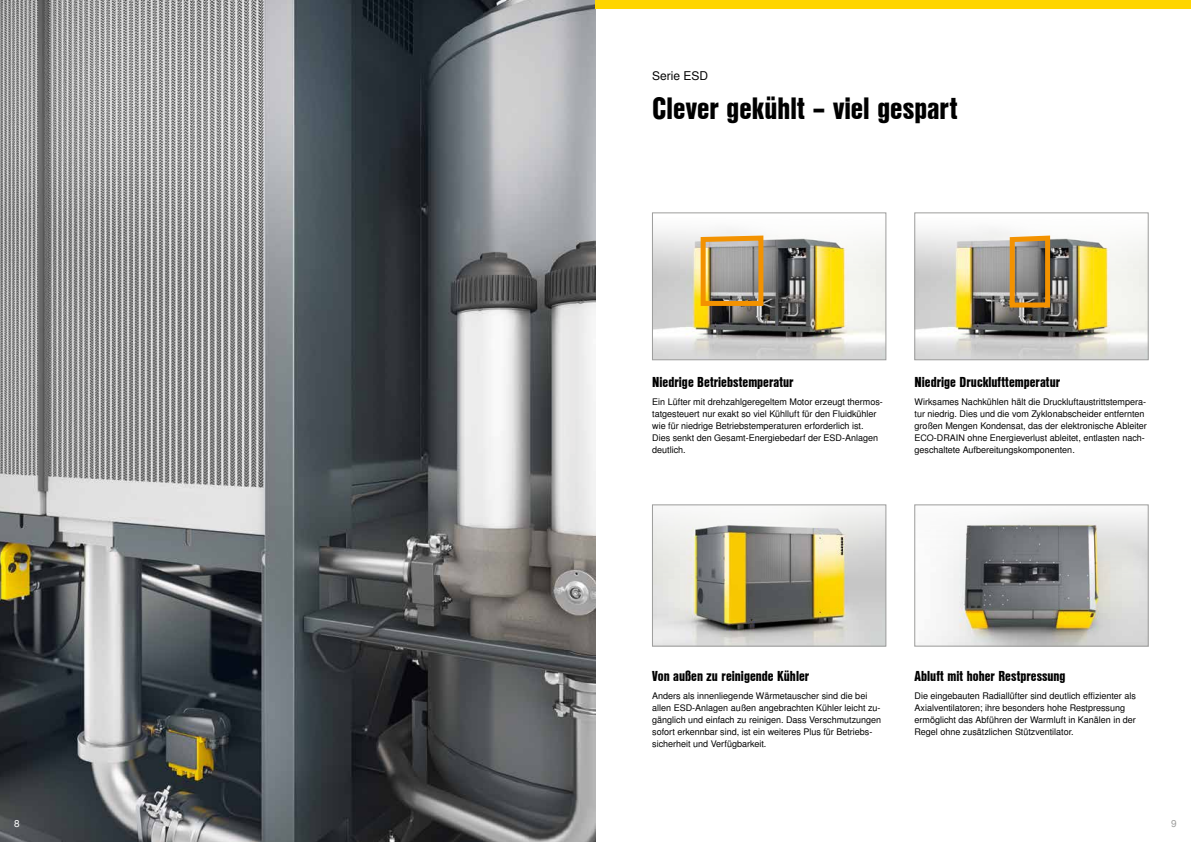
<style>
.page{position:relative;width:1191px;height:842px;background:#fff}
.page>*{position:absolute;margin:0;border:0;box-sizing:border-box;transform-origin:0 0}
.t1{font:30px "Nimbus San L Bla Con";color:#000}
.t2{font:14px "Nimbus San L Bla Con";color:#000}
.t3{font:12px "Nimbus San L";color:#000}
.t4{font:10px "Nimbus San L";color:#fff}
.t5{font:10px "Nimbus San L";color:#9d9d9c}
.t6{font:9px/12px "Nimbus San L";color:#000}
</style>
<div class="page">
<img style="left:0;top:0;width:595px;height:842px">
<img style="left:930px;top:514px;width:216px;height:130px">
<div style="left:914px;top:505px;width:234px;height:141px;border:1px solid #9d9d9c"></div>
<img style="left:654px;top:229px;width:230px;height:129px">
<div style="left:652px;top:213px;width:234px;height:147px;border:1px solid #9d9d9c"></div>
<img style="left:654px;top:507px;width:230px;height:137px">
<div style="left:652px;top:505px;width:234px;height:141px;border:1px solid #9d9d9c"></div>
<img style="left:916px;top:229px;width:230px;height:129px">
<div style="left:914px;top:213px;width:234px;height:147px;border:1px solid #9d9d9c"></div>
<div style="left:595px;top:0;width:596px;height:9px;background:#ffd500"></div>
<svg style="left:698px;top:233px;width:68px;height:75px"></svg>
<svg style="left:1007px;top:233px;width:45px;height:77px"></svg>
<h3 class="t3" style="left:652px;top:69px;width:58px">Serie ESD</h3>
<h1 class="t1" style="left:652px;top:85px;width:307px">Clever gekühlt – viel gespart</h1>
<h2 class="t2" style="left:652px;top:371px;width:143px">Niedrige Betriebstemperatur</h2>
<p class="t6" style="left:652px;top:396px;width:232px">Ein Lüfter mit drehzahlgeregeltem Motor erzeugt thermos&shy;tatgesteuert nur exakt so viel Kühlluft für den Fluidkühler wie für niedrige Betriebstemperaturen erforderlich ist.<br>Dies senkt den Gesamt-Energiebedarf der ESD-Anlagen deutlich.</p>
<h2 class="t2" style="left:914px;top:371px;width:147px">Niedrige Drucklufttemperatur</h2>
<p class="t6" style="left:914px;top:396px;width:234px">Wirksames Nachkühlen hält die Druckluftaustrittstempera&shy;tur niedrig. Dies und die vom Zyklonabscheider entfernten großen Mengen Kondensat, das der elektronische Ableiter ECO-DRAIN ohne Energieverlust ableitet, entlasten nach&shy;geschaltete Aufbereitungskomponenten.</p>
<h2 class="t2" style="left:652px;top:665px;width:159px">Von außen zu reinigende Kühler</h2>
<p class="t6" style="left:652px;top:690px;width:230px">Anders als innenliegende Wärmetauscher sind die bei allen ESD-Anlagen außen angebrachten Kühler leicht zu&shy;gänglich und einfach zu reinigen. Dass Verschmutzungen sofort erkennbar sind, ist ein weiteres Plus für Betriebs&shy;sicherheit und Verfügbarkeit.</p>
<h2 class="t2" style="left:914px;top:665px;width:153px">Abluft mit hoher Restpressung</h2>
<p class="t6" style="left:914px;top:690px;width:223px">Die eingebauten Radiallüfter sind deutlich effizienter als Axialventilatoren; ihre besonders hohe Restpressung ermöglicht das Abführen der Warmluft in Kanälen in der Regel ohne zusätzlichen Stützventilator.</p>
<p class="t4" style="left:14px;top:817px;width:7px">8</p>
<p class="t5" style="left:1171px;top:817px;width:7px">9</p>
</div>
